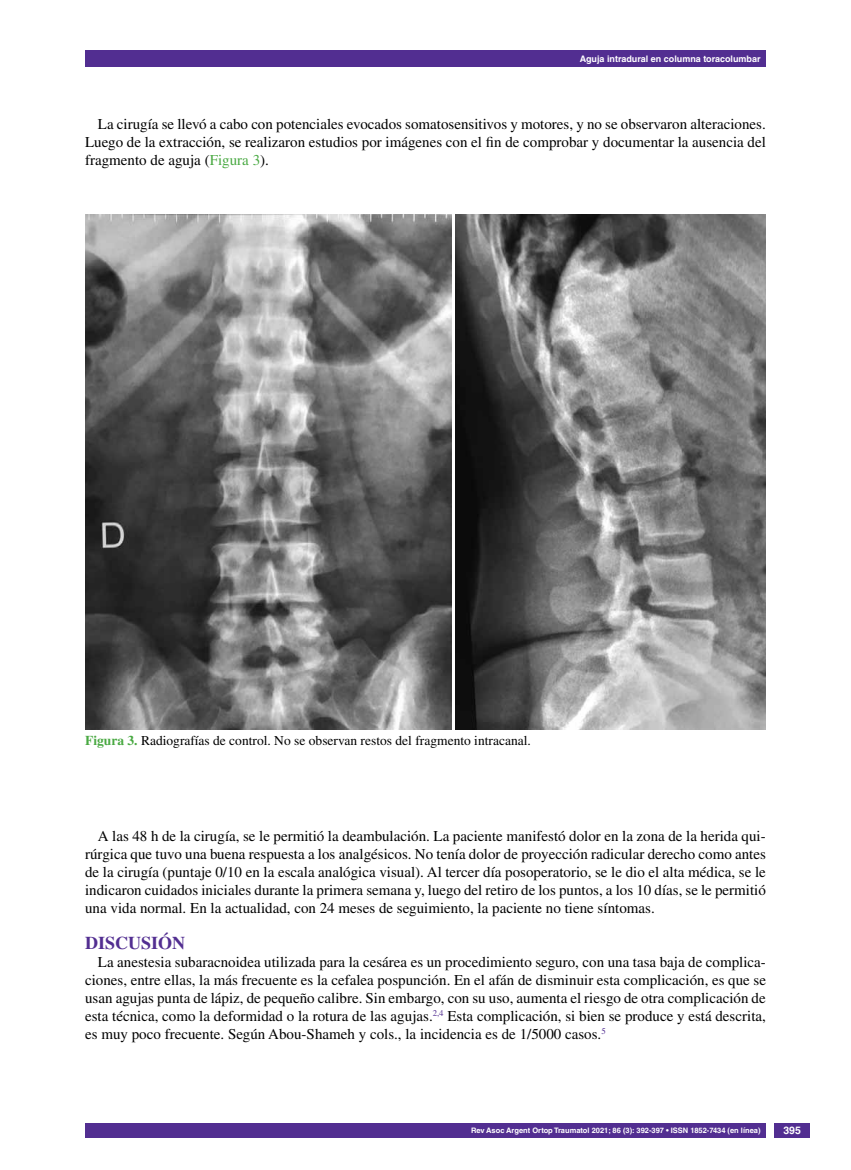
<style>
.page{position:relative;width:851px;height:1170px;background:#fff}
.page>*{position:absolute;margin:0;border:0;box-sizing:border-box;transform-origin:0 0}
.t1{font:700 18px "Times LT Std";color:#522e91}
.t2{font:15px/18px "Times LT Std";color:#000;text-align:justify}
.t3{font:13.5px "Times LT Std";color:#000}
.t4{font:700 10.5px "Helvetica LT Std";color:#fff}
.t5{font:700 9px "Helvetica LT Std";color:#fff}
.t6{font:700 7.5px "Helvetica LT Std";color:#fff}
.s1{color:#49a942}
.s2{font-weight:700;color:#49a942}
</style>
<div class="page">
<div style="left:85px;top:50px;width:680px;height:17px;background:#522e91"></div>
<div style="left:85px;top:1123px;width:680px;height:14px;background:#522e91"></div>
<div style="left:774px;top:1123px;width:35px;height:14px;background:#522e91"></div>
<img style="left:85px;top:215px;width:366px;height:514px">
<img style="left:455px;top:215px;width:310px;height:514px">
<p class="t5" style="left:579px;top:53px;width:182px">Aguja intradural en columna toracolumbar</p>
<p class="t2" style="left:85px;top:115px;width:682px;text-indent:13px">La cirugía se llevó a cabo con potenciales evocados somatosensitivos y motores, y no se observaron alteraciones.<br>Luego de la extracción, se realizaron estudios por imágenes con el fin de comprobar y documentar la ausencia del fragmento de aguja (<span class="s1">Figura 3</span>).</p>
<p class="t3" style="left:85px;top:732px;width:447px"><span class="s2">FIGURA 3.</span> Radiografías de control. No se observan restos del fragmento intracanal.</p>
<p class="t2" style="left:85px;top:826px;width:682px;text-indent:13px">A las 48 h de la cirugía, se le permitió la deambulación. La paciente manifestó dolor en la zona de la herida qui&shy;rúrgica que tuvo una buena respuesta a los analgésicos. No tenía dolor de proyección radicular derecho como antes de la cirugía (puntaje 0/10 en la escala analógica visual). Al tercer día posoperatorio, se le dio el alta médica, se le indicaron cuidados iniciales durante la primera semana y, luego del retiro de los puntos, a los 10 días, se le permitió una vida normal. En la actualidad, con 24 meses de seguimiento, la paciente no tiene síntomas.</p>
<p class="t1" style="left:85px;top:931px;width:102px">DISCUSIÓN</p>
<p class="t2" style="left:85px;top:952px;width:682px;text-indent:13px">La anestesia subaracnoidea utilizada para la cesárea es un procedimiento seguro, con una tasa baja de complica&shy;ciones, entre ellas, la más frecuente es la cefalea pospunción. En el afán de disminuir esta complicación, es que se usan agujas punta de lápiz, de pequeño calibre. Sin embargo, con su uso, aumenta el riesgo de otra complicación de esta técnica, como la deformidad o la rotura de las agujas.<sup>2,4</sup> Esta complicación, si bien se produce y está descrita, es muy poco frecuente. Según Abou-Shameh y cols., la incidencia es de 1/5000 casos.<sup>5</sup></p>
<p class="t6" style="left:471px;top:1125px;width:291px">Rev Asoc Argent Ortop Traumatol 2021; 86 (3): 392-397 • ISSN 1852-7434 (en línea)</p>
<p class="t4" style="left:783px;top:1124px;width:19px">395</p>
</div>
